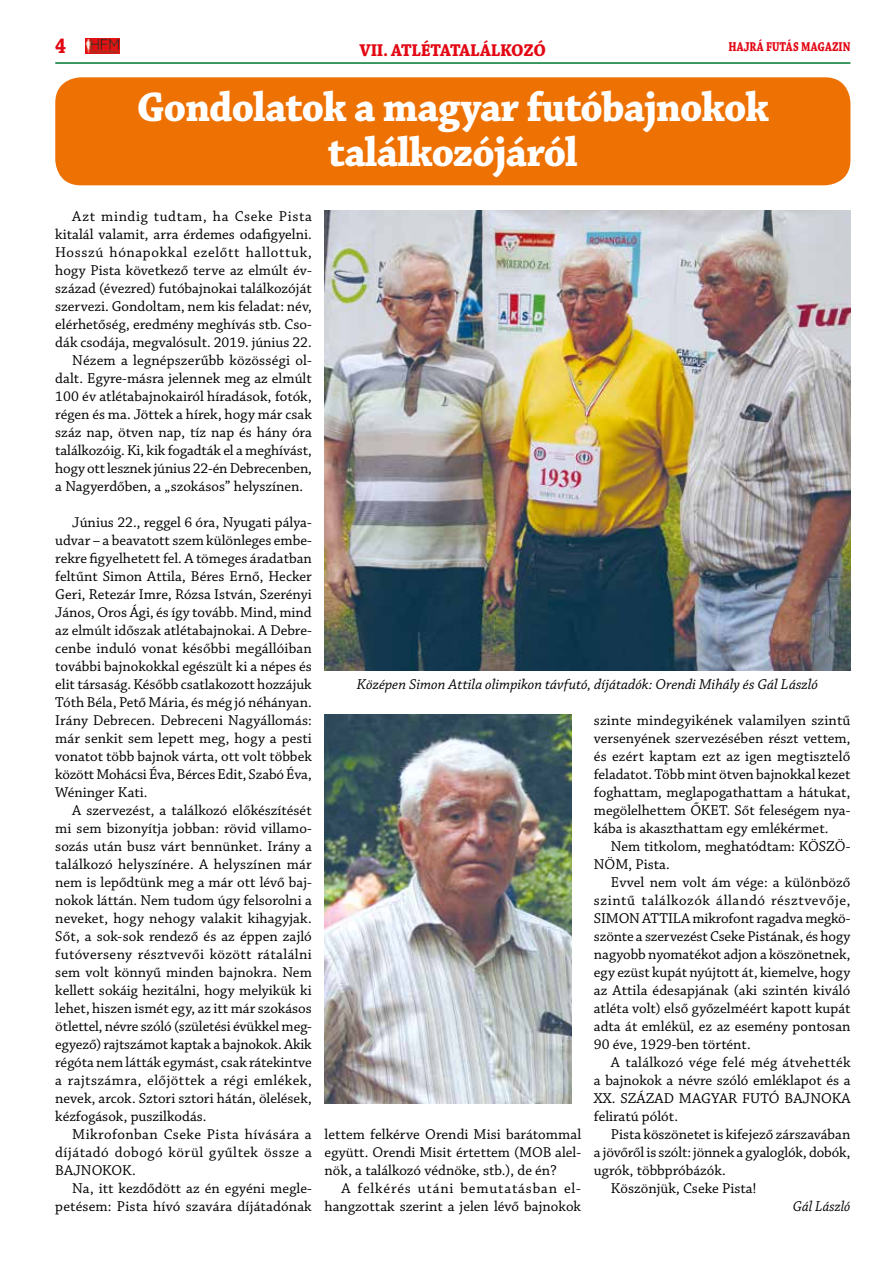
<style>
.page{position:relative;width:893px;height:1263px;background:#fff}
.page>*{position:absolute;margin:0;border:0;box-sizing:border-box;transform-origin:0 0}
.t1{font:700 43.5px/45px "Chaparral Pro";letter-spacing:-.02em;color:#fff;text-align:center;scale:.94 1}
.t2{font:700 22.5px "Chaparral Pro";color:#e30613;scale:.86 1}
.t3{font:700 18px "Chaparral Pro";color:#e30613;scale:.95 1}
.t4{font:15px/18px "Chaparral Pro";color:#000;text-align:justify}
.t5{font:italic 15px "Chaparral Pro";color:#000}
.t6{font:15px "Chaparral Pro";letter-spacing:.04em;color:#000}
.t7{font:italic 15px "Chaparral Pro";color:#000;scale:.95 1}
.t8{font:700 13.5px "Chaparral Pro";color:#e30613;scale:.8 1}
</style>
<div class="page">
<img style="left:85px;top:38px;width:35px;height:15px">
<div style="left:55px;top:77px;width:795px;height:108px;background:#ee7203;border-radius:26px"></div>
<img style="left:325px;top:210px;width:525px;height:461px">
<img style="left:325px;top:714px;width:247px;height:389px">
<hr style="left:55px;top:62px;width:795px;height:2px;background:#007935">
<h2 class="t2" style="left:55px;top:33px;width:14px">4</h2>
<p class="t3" style="left:360px;top:40px;width:87px">VII. atlétatalálkozó</p>
<p class="t8" style="left:729px;top:39px;width:154px">HAJRÁ FUTÁS MAGAZIN</p>
<h1 class="t1" style="left:137px;top:87px;width:674px">Gondolatok a magyar futóbajnokok találkozójáról</h1>
<p class="t6" style="left:72px;top:208px;width:241px">Azt mindig tudtam, ha Cseke Pista</p>
<p class="t4" style="left:55px;top:226px;width:258px">kitalál valamit, arra érdemes odafigyelni.</p>
<p class="t6" style="left:55px;top:244px;width:258px">Hosszú hónapokkal ezelőtt hallottuk,</p>
<p class="t4" style="left:55px;top:262px;width:258px">hogy Pista következő terve az elmúlt év-</p>
<p class="t4" style="left:55px;top:280px;width:258px">század (évezred) futóbajnokai találkozóját</p>
<p class="t4" style="left:55px;top:298px;width:258px">szervezi. Gondoltam, nem kis feladat: név,</p>
<p class="t4" style="left:55px;top:316px;width:258px">elérhetőség, eredmény meghívás stb. Cso-</p>
<p class="t4" style="left:55px;top:334px;width:258px">dák csodája, megvalósult. 2019. június 22.</p>
<p class="t4" style="left:72px;top:352px;width:241px">Nézem a legnépszerűbb közösségi ol-</p>
<p class="t4" style="left:55px;top:370px;width:258px">dalt. Egyre-másra jelennek meg az elmúlt</p>
<p class="t4" style="left:55px;top:388px;width:258px">100 év atlétabajnokairól híradások, fotók,</p>
<p class="t4" style="left:55px;top:406px;width:258px">régen és ma. Jöttek a hírek, hogy már csak</p>
<p class="t4" style="left:55px;top:424px;width:258px">száz nap, ötven nap, tíz nap és hány óra</p>
<p class="t4" style="left:55px;top:442px;width:258px">találkozóig. Ki, kik fogadták el a meghívást,</p>
<p class="t4" style="left:55px;top:460px;width:258px">hogy ott lesznek június 22-én Debrecenben,</p>
<p class="t4" style="left:55px;top:478px;width:249px">a Nagyerdőben, a „szokásos” helyszínen.</p>
<p class="t4" style="left:55px;top:514px;width:258px;text-indent:17px">Június 22., reggel 6 óra, Nyugati pálya&shy;udvar – a beavatott szem különleges embe&shy;rekre figyelhetett fel. A tömeges áradatban feltűnt Simon Attila, Béres Ernő, Hecker Geri, Retezár Imre, Rózsa István, Szerényi János, Oros Ági, és így tovább. Mind, mind az elmúlt időszak atlétabajnokai. A Debre&shy;cenbe induló vonat későbbi megállóiban további bajnokokkal egészült ki a népes és elit társaság. Később csatlakozott hozzájuk Tóth Béla, Pető Mária, és még jó néhányan.<br>Irány Debrecen. Debreceni Nagyállomás: már senkit sem lepett meg, hogy a pesti vonatot több bajnok várta, ott volt többek között Mohácsi Éva, Bérces Edit, Szabó Éva, Wéninger Kati.</p>
<p class="t4" style="left:55px;top:802px;width:258px;text-indent:17px">A szervezést, a találkozó előkészítését mi sem bizonyítja jobban: rövid villamo&shy;sozás után busz várt bennünket. Irány a találkozó helyszínére. A helyszínen már nem is lepődtünk meg a már ott lévő baj&shy;nokok láttán. Nem tudom úgy felsorolni a neveket, hogy nehogy valakit kihagyjak.<br>Sőt, a sok-sok rendező és az éppen zajló futóverseny résztvevői között rátalálni sem volt könnyű minden bajnokra. Nem kellett sokáig hezitálni, hogy melyikük ki lehet, hiszen ismét egy, az itt már szokásos ötlettel, névre szóló (születési évükkel meg&shy;egyező) rajtszámot kaptak a bajnokok. Akik régóta nem látták egymást, csak rátekintve a rajtszámra, előjöttek a régi emlékek, nevek, arcok. Sztori sztori hátán, ölelések, kézfogások, puszilkodás.</p>
<p class="t4" style="left:55px;top:1126px;width:258px;text-indent:17px">Mikrofonban Cseke Pista hívására a díjátadó dobogó körül gyűltek össze a BAJNOKOK.</p>
<p class="t4" style="left:55px;top:1180px;width:258px;text-align:right">Na, itt kezdődött az én egyéni megle&shy;petésem: Pista hívó szavára díjátadónak</p>
<p class="t5" style="left:357px;top:676px;width:463px">Középen Simon Attila olimpikon távfutó, díjátadók: Orendi Mihály és Gál László</p>
<p class="t4" style="left:594px;top:712px;width:258px">szinte mindegyikének valamilyen szintű versenyének szervezésében részt vettem, és ezért kaptam ezt az igen megtisztelő feladatot. Több mint ötven bajnokkal kezet foghattam, meglapogathattam a hátukat, megölelhettem ŐKET. Sőt feleségem nya&shy;kába is akaszthattam egy emlékérmet.</p>
<p class="t4" style="left:594px;top:838px;width:258px;text-indent:17px">Nem titkolom, meghatódtam: KÖSZÖ-<br>NÖM, Pista.</p>
<p class="t4" style="left:594px;top:874px;width:258px;text-indent:17px">Evvel nem volt ám vége: a különböző szintű találkozók állandó résztvevője, SIMON ATTILA mikrofont ragadva megkö&shy;szönte a szervezést Cseke Pistának, és hogy nagyobb nyomatékot adjon a köszönetnek, egy ezüst kupát nyújtott át, kiemelve, hogy az Attila édesapjának (aki szintén kiváló atléta volt) első győzelméért kapott kupát adta át emlékül, ez az esemény pontosan 90 éve, 1929-ben történt.</p>
<p class="t4" style="left:594px;top:1054px;width:258px;text-indent:17px">A találkozó vége felé még átvehették a bajnokok a névre szóló emléklapot és a XX. SZÁZAD MAGYAR FUTÓ BAJNOKA feliratú pólót.</p>
<p class="t4" style="left:611px;top:1126px;width:241px">Pista köszönetet is kifejező zárszavában</p>
<p class="t4" style="left:594px;top:1144px;width:258px">a jövőről is szólt: jönnek a gyaloglók, dobók,</p>
<p class="t4" style="left:594px;top:1162px;width:133px">ugrók, többpróbázók.</p>
<p class="t4" style="left:611px;top:1180px;width:147px">Köszönjük, Cseke Pista!</p>
<p class="t7" style="left:793px;top:1198px;width:62px">Gál László</p>
<p class="t4" style="left:325px;top:1126px;width:258px">lettem felkérve Orendi Misi barátommal együtt. Orendi Misit értettem (MOB alel&shy;nök, a találkozó védnöke, stb.), de én?</p>
<p class="t4" style="left:325px;top:1180px;width:258px;text-align:right">A felkérés utáni bemutatásban el&shy;hangzottak szerint a jelen lévő bajnokok</p>
</div>
